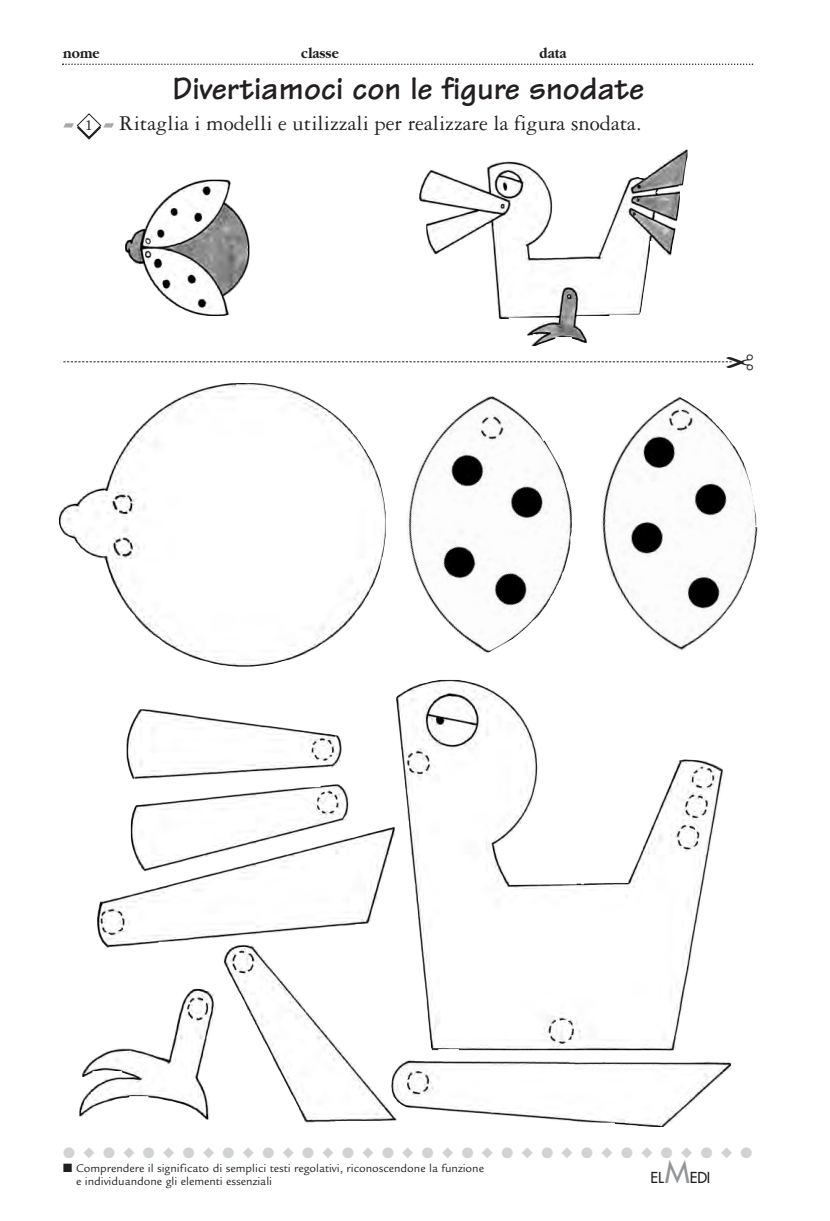
<style>
.page{position:relative;width:830px;height:1221px;background:#fff}
.page>*{position:absolute;margin:0;border:0;box-sizing:border-box;transform-origin:0 0}
.t1{font:700 33px "Tekton";color:#231f20}
.t2{font:22.5px "Garamond Three";color:#231f20}
.t3{font:15px "Zapf Dingbats";color:#d1d2d4}
.t4{font:700 15px "Garamond";color:#231f20;scale:.9 1}
.t5{font:14.7px "Futura";color:#231f20}
.t6{font:12px/13.5px "Legacy San ITC";color:#231f20}
.s1{font-family:"Clearface";font-size:13.5px}
.s2{font-size:29.4px;color:#939598}
</style>
<div class="page">
<svg style="left:62px;top:63px;width:690px;height:2px"></svg>
<img style="left:419px;top:149px;width:268px;height:197px">
<img style="left:125px;top:179px;width:124px;height:137px">
<img style="left:59px;top:383px;width:326px;height:283px">
<img style="left:602px;top:396px;width:156px;height:255px">
<img style="left:407px;top:396px;width:165px;height:257px">
<img style="left:97px;top:680px;width:626px;height:442px">
<svg style="left:63px;top:113px;width:51px;height:27px"></svg>
<svg style="left:63px;top:361px;width:669px;height:2px"></svg>
<p class="t4" style="left:63px;top:47px;width:42px">nome</p>
<p class="t4" style="left:301px;top:47px;width:43px">classe</p>
<p class="t4" style="left:539px;top:47px;width:31px">data</p>
<h1 class="t1" style="left:172px;top:77px;width:473px">Divertiamoci con le figure snodate</h1>
<h2 class="t2" style="left:86px;top:116px;width:557px"><span class="s1">1</span> Ritaglia i modelli e utilizzali per realizzare la figura snodata.</h2>
<p class="t3" style="left:63px;top:1145px;width:690px">●◆●◆●◆●◆●◆●◆●◆●◆●◆●◆●◆●◆●◆●◆●◆●◆●◆●</p>
<p class="t6" style="left:76px;top:1162px;width:409px;text-indent:-13px">■ Comprendere il significato di semplici testi regolativi, riconoscendone la funzione e individuandone gli elementi essenziali</p>
<p class="t5" style="left:650px;top:1170px;width:61px">EL<span class="s2">M</span>EDI</p>
</div>
